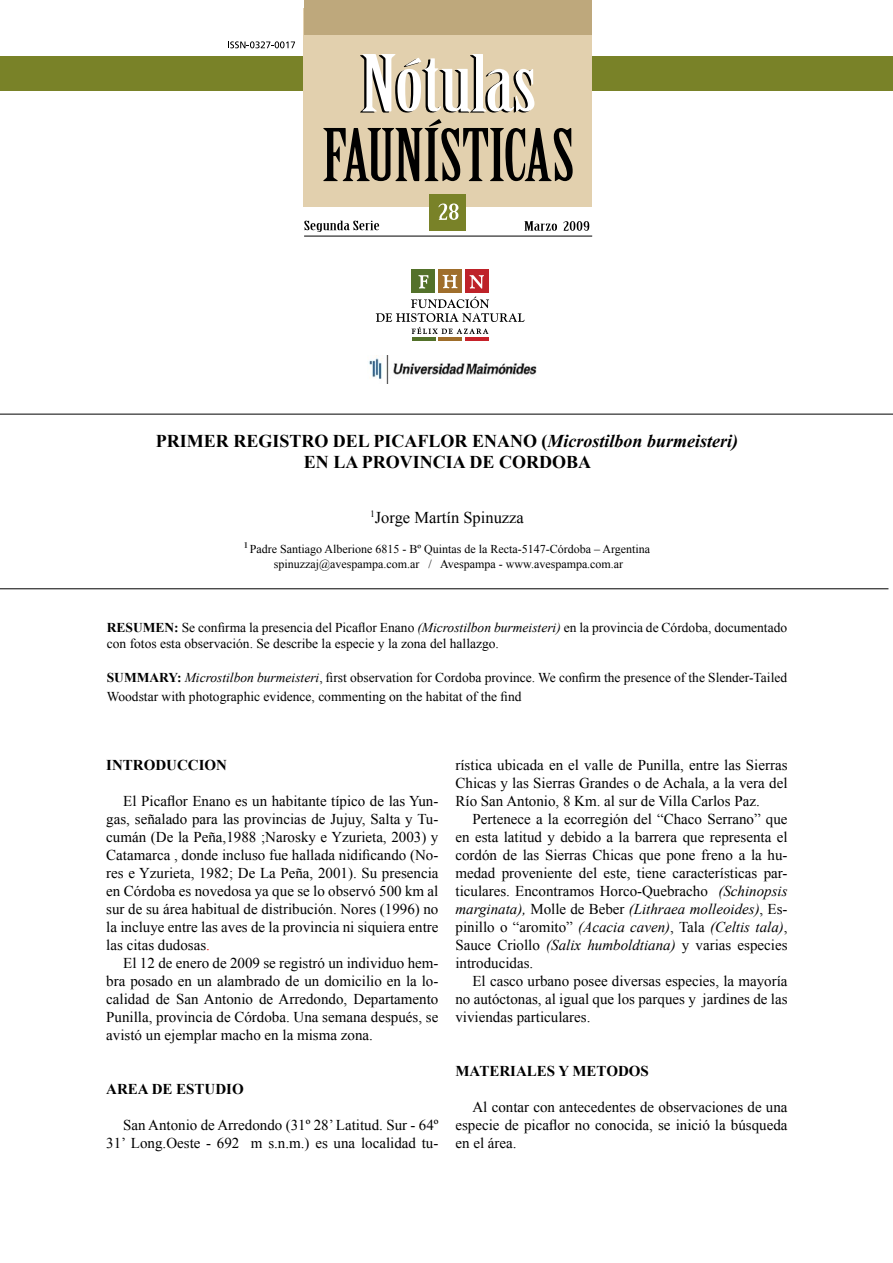
<style>
.page{position:relative;width:893px;height:1263px;background:#fff}
.page>*{position:absolute;margin:0;border:0;box-sizing:border-box;transform-origin:0 0}
.t1{font:700 18px/21.6px "Times New Roman";color:#000;text-align:center}
.t2{font:16.5px "Times New Roman";color:#000}
.t3{font:15px/18px "Times New Roman";color:#000;text-align:justify}
.t4{font:700 15px "Times New Roman";color:#000}
.t5{font:13.5px/16.2px "Times New Roman";color:#000}
.t6{font:12px/15px "Times New Roman";color:#000;text-align:center}
.s1{font-style:italic}
.s2{font-weight:700}
.s3{color:#f00}
</style>
<div class="page">
<div style="left:0;top:56px;width:893px;height:35px;background:#798228"></div>
<div style="left:304px;top:8px;width:288px;height:198px;background:#e2d0ae"></div>
<svg style="left:323px;top:119px;width:250px;height:62px"></svg>
<svg style="left:304px;top:221px;width:75px;height:11px"></svg>
<div style="left:429px;top:194px;width:37px;height:36px;background:#798228"></div>
<svg style="left:438px;top:203px;width:20px;height:17px"></svg>
<svg style="left:524px;top:221px;width:33px;height:10px"></svg>
<svg style="left:563px;top:221px;width:26px;height:10px"></svg>
<hr style="left:304px;top:236px;width:288px;height:1px;background:#000">
<div style="left:411px;top:269px;width:24px;height:24px;background:#53712a"></div>
<div style="left:438px;top:269px;width:24px;height:24px;background:#9f6e2b"></div>
<div style="left:465px;top:269px;width:24px;height:24px;background:#be2229"></div>
<svg style="left:442px;top:275px;width:16px;height:13px"></svg>
<svg style="left:418px;top:275px;width:10px;height:13px"></svg>
<svg style="left:470px;top:275px;width:14px;height:14px"></svg>
<hr style="left:412px;top:338px;width:24px;height:3px;background:#53712a">
<hr style="left:438px;top:338px;width:24px;height:3px;background:#9f6e2b">
<hr style="left:465px;top:338px;width:24px;height:3px;background:#c6222a">
<svg style="left:376px;top:296px;width:149px;height:38px"></svg>
<svg style="left:228px;top:41px;width:67px;height:7px"></svg>
<div style="left:304px;top:0;width:288px;height:34px;background:#bea87c"></div>
<svg style="left:360px;top:54px;width:174px;height:59px"></svg>
<hr style="left:0;top:414px;width:893px;height:1px;background:#000">
<hr style="left:0;top:588px;width:888px;height:1px;background:#000">
<img style="left:368px;top:356px;width:169px;height:28px">
<p class="t1" style="left:156px;top:429px;width:584px">PRIMER REGISTRO DEL PICAFLOR ENANO (<span class="s1">Microstilbon burmeisteri)<br></span>EN LA PROVINCIA DE CORDOBA</p>
<p class="t2" style="left:370px;top:506px;width:155px"><sup>1</sup>Jorge Martín Spinuzza</p>
<p class="t6" style="left:244px;top:541px;width:408px"><sup>1</sup> Padre Santiago Alberione 6815 - Bº Quintas de la Recta-5147-Córdoba – Argentina spinuzzaj@avespampa.com.ar / Avespampa - www.avespampa.com.ar</p>
<p class="t5" style="left:107px;top:619px;width:682px"><span class="s2">RESUMEN:</span> Se confirma la presencia del Picaflor Enano <span class="s1">(Microstilbon burmeisteri)</span> en la provincia de Córdoba, documentado con fotos esta observación. Se describe la especie y la zona del hallazgo.</p>
<p class="t5" style="left:107px;top:669px;width:682px;line-height:18.1px"><span class="s2">SUMMARY:</span> <span class="s1">Microstilbon burmeisteri</span>, first observation for Cordoba province. We confirm the presence of the Slender-Tailed<br>Woodstar with photographic evidence, commenting on the habitat of the find</p>
<p class="t4" style="left:106px;top:754px;width:122px">INTRODUCCION</p>
<p class="t3" style="left:106px;top:791px;width:334px;text-indent:17px">El Picaflor Enano es un habitante típico de las Yun&shy;gas, señalado para las provincias de Jujuy, Salta y Tu&shy;cumán (De la Peña,1988 ;Narosky e Yzurieta, 2003) y Catamarca , donde incluso fue hallada nidificando (No&shy;res e Yzurieta, 1982; De La Peña, 2001). Su presencia en Córdoba es novedosa ya que se lo observó 500 km al sur de su área habitual de distribución. Nores (1996) no la incluye entre las aves de la provincia ni siquiera entre las citas dudosas<span class="s3">.</span></p>
<p class="t3" style="left:106px;top:953px;width:334px;text-indent:17px">El 12 de enero de 2009 se registró un individuo hem&shy;bra posado en un alambrado de un domicilio en la lo&shy;calidad de San Antonio de Arredondo, Departamento Punilla, provincia de Córdoba. Una semana después, se avistó un ejemplar macho en la misma zona.</p>
<p class="t4" style="left:106px;top:1078px;width:139px">AREA DE ESTUDIO</p>
<p class="t3" style="left:106px;top:1115px;width:334px;text-align:right">San Antonio de Arredondo (31º 28’ Latitud. Sur - 64º<br>31’ Long.Oeste - 692 m s.n.m.) es una localidad tu-</p>
<p class="t3" style="left:455px;top:755px;width:334px">rística ubicada en el valle de Punilla, entre las Sierras Chicas y las Sierras Grandes o de Achala, a la vera del Río San Antonio, 8 Km. al sur de Villa Carlos Paz.</p>
<p class="t3" style="left:455px;top:809px;width:334px;text-indent:17px">Pertenece a la ecorregión del “Chaco Serrano” que en esta latitud y debido a la barrera que representa el cordón de las Sierras Chicas que pone freno a la hu&shy;medad proveniente del este, tiene características par&shy;ticulares. Encontramos Horco-Quebracho <span class="s1">(Schinopsis marginata),</span> Molle de Beber <span class="s1">(Lithraea molleoides)</span>, Es&shy;pinillo o “aromito” <span class="s1">(Acacia caven)</span>, Tala <span class="s1">(Celtis tala)</span>, Sauce Criollo <span class="s1">(Salix humboldtiana)</span> y varias especies introducidas.</p>
<p class="t3" style="left:455px;top:971px;width:334px;text-indent:17px">El casco urbano posee diversas especies, la mayoría no autóctonas, al igual que los parques y jardines de las viviendas particulares.</p>
<p class="t4" style="left:455px;top:1060px;width:195px">MATERIALES Y METODOS</p>
<p class="t3" style="left:455px;top:1097px;width:334px;text-indent:17px">Al contar con antecedentes de observaciones de una especie de picaflor no conocida, se inició la búsqueda en el área.</p>
</div>
